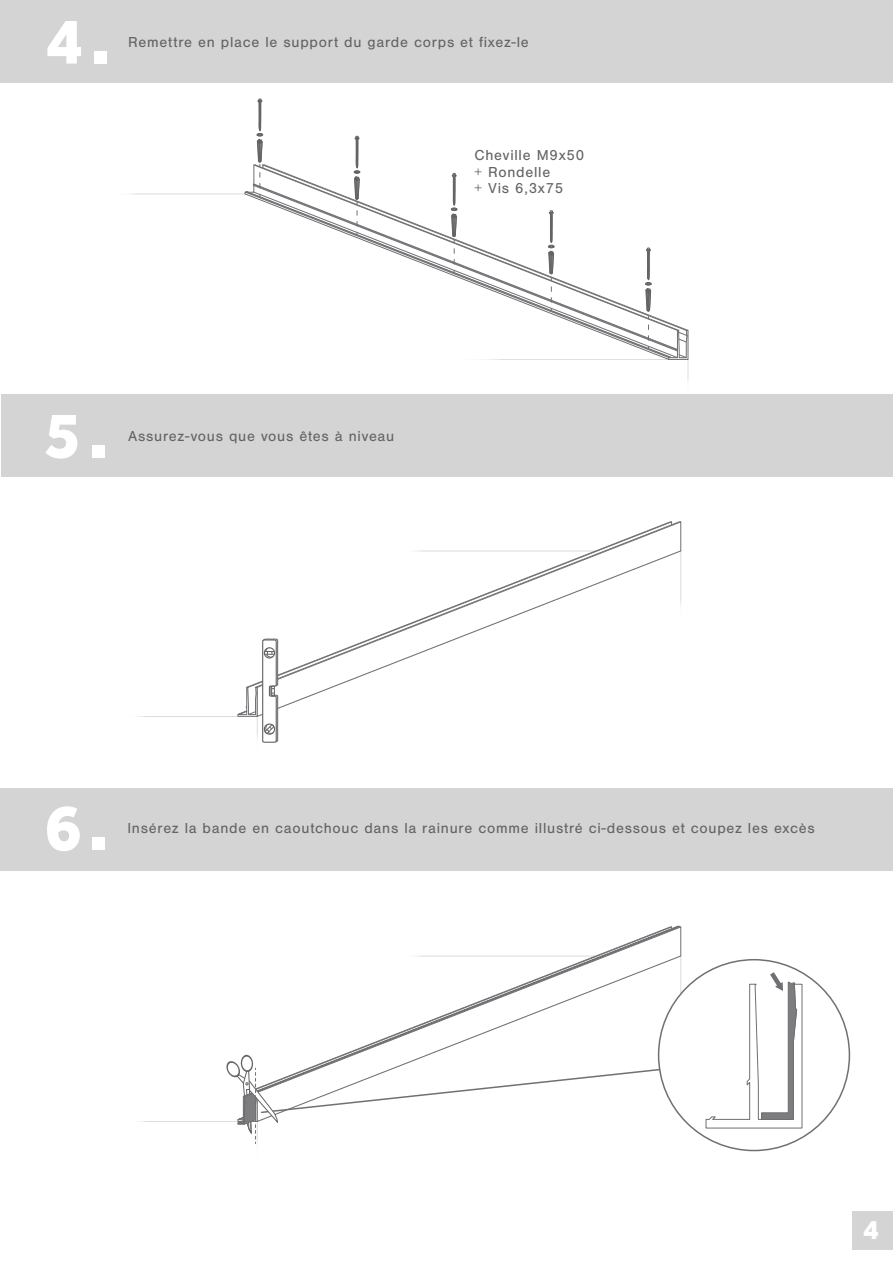
<style>
.page{position:relative;width:893px;height:1263px;background:#fff}
.page>*{position:absolute;margin:0;border:0;box-sizing:border-box;transform-origin:0 0}
.t1{font:800 67.5px "Effra";color:#fff}
.t2{font:800 28.5px "Effra";color:#fff}
.t3{font:15px/16.5px "Nimbus San";letter-spacing:.05em;color:#656365}
</style>
<div class="page">
<div style="left:852px;top:1211px;width:41px;height:38px;background:#d5d4d5"></div>
<div style="left:1px;top:1px;width:892px;height:82px;background:#d5d4d5"></div>
<div style="left:1px;top:788px;width:892px;height:82px;background:#d5d4d5"></div>
<svg style="left:354px;top:136px;width:6px;height:28px"></svg>
<svg style="left:265px;top:164px;width:192px;height:19px"></svg>
<svg style="left:252px;top:184px;width:426px;height:168px"></svg>
<svg style="left:668px;top:330px;width:21px;height:29px"></svg>
<hr style="left:688px;top:359px;width:1px;height:42px;background:#6f7073">
<hr style="left:435px;top:359px;width:253px;height:1px;background:#6f7073">
<hr style="left:100px;top:194px;width:145px;height:1px;background:#6f7073">
<svg style="left:687px;top:364px;width:2px;height:30px"></svg>
<svg style="left:100px;top:193px;width:55px;height:2px"></svg>
<svg style="left:435px;top:359px;width:100px;height:1px"></svg>
<svg style="left:244px;top:99px;width:21px;height:97px"></svg>
<div style="left:1px;top:394px;width:892px;height:82px;background:#d5d4d5"></div>
<hr style="left:121px;top:716px;width:136px;height:1px;background:#6f7073">
<svg style="left:121px;top:716px;width:36px;height:1px"></svg>
<svg style="left:278px;top:521px;width:404px;height:196px"></svg>
<svg style="left:237px;top:638px;width:41px;height:105px"></svg>
<hr style="left:121px;top:1121px;width:136px;height:1px;background:#6f7073">
<svg style="left:344px;top:925px;width:344px;height:167px"></svg>
<svg style="left:226px;top:1054px;width:435px;height:90px"></svg>
<svg style="left:121px;top:1121px;width:37px;height:1px"></svg>
<svg style="left:705px;top:967px;width:98px;height:162px"></svg>
<h1 class="t1" style="left:46px;top:1px;width:66px">4.</h1>
<p class="t3" style="left:128px;top:34px;width:402px">Remettre en place le support du garde corps et fixez-le</p>
<p class="t3" style="left:474px;top:147px;width:111px">Cheville M9x50 + Rondelle<br>+ Vis 6,3x75</p>
<h1 class="t1" style="left:44px;top:395px;width:66px">5.</h1>
<p class="t3" style="left:128px;top:428px;width:268px">Assurez-vous que vous êtes à niveau</p>
<h1 class="t1" style="left:44px;top:787px;width:66px">6.</h1>
<p class="t3" style="left:127px;top:820px;width:689px">Insérez la bande en caoutchouc dans la rainure comme illustré ci-dessous et coupez les excès</p>
<h2 class="t2" style="left:863px;top:1213px;width:17px">4</h2>
</div>
